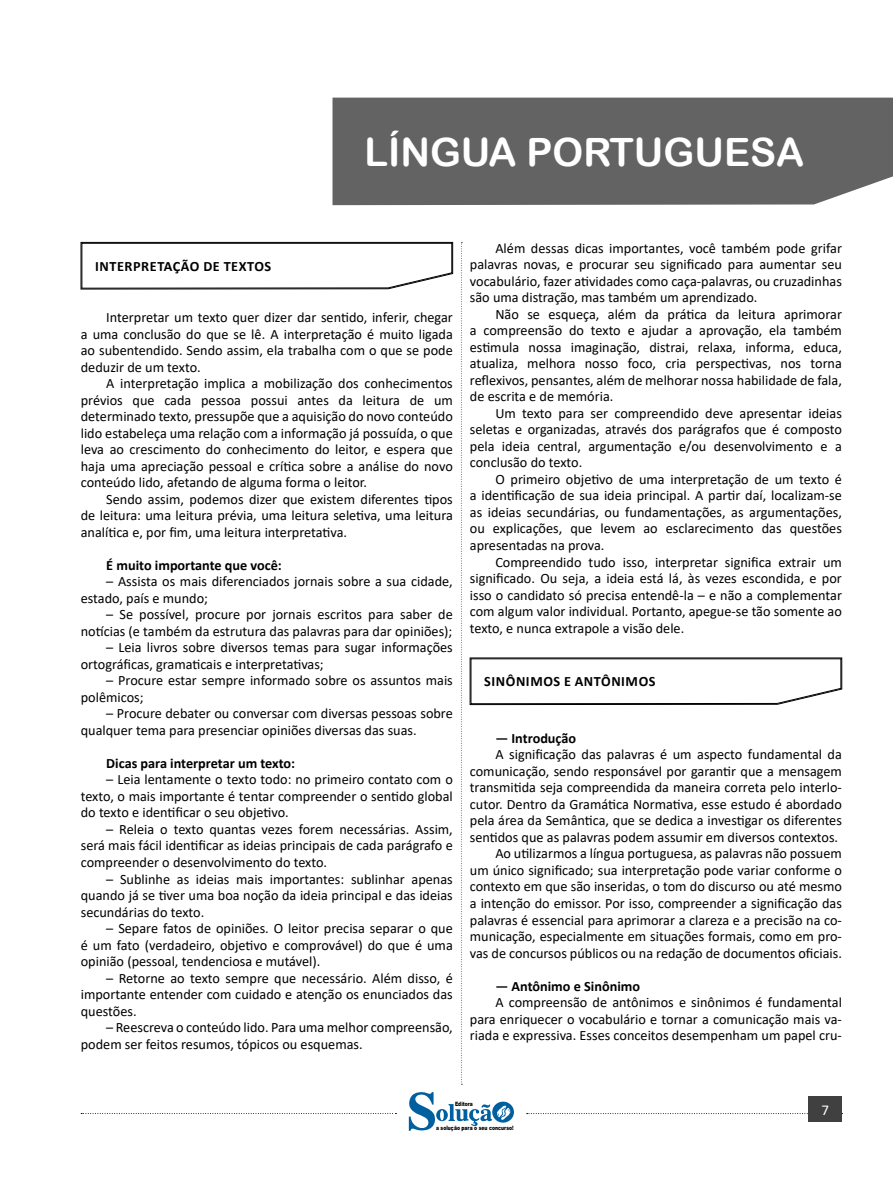
<style>
.page{position:relative;width:893px;height:1191px;background:#fff}
.page>*{position:absolute;margin:0;border:0;box-sizing:border-box;transform-origin:0 0}
.TÍTULO_DE_MATÉRIA{font:39px "Arial Rounded MT Bold";color:#fff}
.t1{font:15px "Calibri";color:#fff}
.TEXTO_BASE{font:14.25px/16.5px "Calibri";color:#000;text-align:justify}
.texto_base{font:14.25px/16.5px "Calibri";color:#000;text-align:justify}
.CAIXINHAS{font:700 14.25px "Calibri";color:#000}
.CAIXINHAS-2{font:700 14.25px "Calibri";letter-spacing:.04em;color:#000}
.TOPICOS{font:700 14.25px "Calibri";color:#000}
.t2{font:900 6px "Arial";color:#000;scale:.76 1}
</style>
<div class="page">
<svg style="left:461px;top:242px;width:1px;height:843px"></svg>
<svg style="left:409px;top:1092px;width:105px;height:39px"></svg>
<div style="left:332px;top:98px;width:561px;height:107px;background:#646363"></div>
<svg style="left:527px;top:1113px;width:316px;height:1px"></svg>
<svg style="left:81px;top:1113px;width:315px;height:1px"></svg>
<div style="left:809px;top:1096px;width:33px;height:26px;background:#404040"></div>
<svg style="left:81px;top:242px;width:372px;height:47px"></svg>
<svg style="left:470px;top:657px;width:372px;height:48px"></svg>
<p class="TÍTULO_DE_MATÉRIA" style="left:365px;top:129px;width:441px">LÍNGUA PORTUGUESA</p>
<p class="CAIXINHAS-2" style="left:95px;top:256px;width:178px">INTERPRETAÇÃO DE TEXTOS</p>
<p class="TEXTO_BASE" style="left:81px;top:309px;width:374px;text-indent:26px">Interpretar um texto quer dizer dar sentido, inferir, chegar a uma conclusão do que se lê. A interpretação é muito ligada ao subentendido. Sendo assim, ela trabalha com o que se pode deduzir de um texto.</p>
<p class="TEXTO_BASE" style="left:81px;top:375px;width:374px;text-indent:26px">A interpretação implica a mobilização dos conhecimentos prévios que cada pessoa possui antes da leitura de um determinado texto, pressupõe que a aquisição do novo conteúdo lido estabeleça uma relação com a informação já possuída, o que leva ao crescimento do conhecimento do leitor, e espera que haja uma apreciação pessoal e crítica sobre a análise do novo conteúdo lido, afetando de alguma forma o leitor.</p>
<p class="TEXTO_BASE" style="left:81px;top:490px;width:374px;text-indent:26px">Sendo assim, podemos dizer que existem diferentes tipos de leitura: uma leitura prévia, uma leitura seletiva, uma leitura analítica e, por fim, uma leitura interpretativa.</p>
<p class="CAIXINHAS" style="left:106px;top:555px;width:177px">É muito importante que você:</p>
<p class="TEXTO_BASE" style="left:81px;top:573px;width:374px;text-indent:26px">– Assista os mais diferenciados jornais sobre a sua cidade, estado, país e mundo;</p>
<p class="TEXTO_BASE" style="left:81px;top:606px;width:374px;text-align:right">– Se possível, procure por jornais escritos para saber de notícias (e também da estrutura das palavras para dar opiniões);</p>
<p class="TEXTO_BASE" style="left:81px;top:639px;width:374px;text-indent:26px">– Leia livros sobre diversos temas para sugar informações ortográficas, gramaticais e interpretativas;</p>
<p class="TEXTO_BASE" style="left:81px;top:672px;width:374px;text-indent:26px">– Procure estar sempre informado sobre os assuntos mais polêmicos;</p>
<p class="TEXTO_BASE" style="left:81px;top:705px;width:374px;text-indent:26px">– Procure debater ou conversar com diversas pessoas sobre qualquer tema para presenciar opiniões diversas das suas.</p>
<p class="CAIXINHAS" style="left:106px;top:753px;width:190px">Dicas para interpretar um texto:</p>
<p class="TEXTO_BASE" style="left:81px;top:771px;width:374px;text-indent:26px">– Leia lentamente o texto todo: no primeiro contato com o texto, o mais importante é tentar compreender o sentido global do texto e identificar o seu objetivo.</p>
<p class="TEXTO_BASE" style="left:81px;top:820px;width:374px;text-indent:26px">– Releia o texto quantas vezes forem necessárias. Assim, será mais fácil identificar as ideias principais de cada parágrafo e compreender o desenvolvimento do texto.</p>
<p class="TEXTO_BASE" style="left:81px;top:870px;width:374px;text-indent:26px">– Sublinhe as ideias mais importantes: sublinhar apenas quando já se tiver uma boa noção da ideia principal e das ideias secundárias do texto.</p>
<p class="TEXTO_BASE" style="left:81px;top:919px;width:374px;text-indent:26px">– Separe fatos de opiniões. O leitor precisa separar o que é um fato (verdadeiro, objetivo e comprovável) do que é uma opinião (pessoal, tendenciosa e mutável).</p>
<p class="TEXTO_BASE" style="left:81px;top:969px;width:374px;text-indent:26px">– Retorne ao texto sempre que necessário. Além disso, é importante entender com cuidado e atenção os enunciados das questões.</p>
<p class="TEXTO_BASE" style="left:81px;top:1018px;width:374px;text-indent:26px">– Reescreva o conteúdo lido. Para uma melhor compreensão, podem ser feitos resumos, tópicos ou esquemas.</p>
<p class="TEXTO_BASE" style="left:470px;top:239px;width:374px;text-indent:26px">Além dessas dicas importantes, você também pode grifar palavras novas, e procurar seu significado para aumentar seu vocabulário, fazer atividades como caça-palavras, ou cruzadinhas são uma distração, mas também um aprendizado.</p>
<p class="TEXTO_BASE" style="left:470px;top:305px;width:374px;text-indent:26px">Não se esqueça, além da prática da leitura aprimorar a compreensão do texto e ajudar a aprovação, ela também estimula nossa imaginação, distrai, relaxa, informa, educa, atualiza, melhora nosso foco, cria perspectivas, nos torna reflexivos, pensantes, além de melhorar nossa habilidade de fala, de escrita e de memória.</p>
<p class="texto_base" style="left:470px;top:404px;width:374px;text-indent:26px">Um texto para ser compreendido deve apresentar ideias seletas e organizadas, através dos parágrafos que é composto pela ideia central, argumentação e/ou desenvolvimento e a conclusão do texto.</p>
<p class="TEXTO_BASE" style="left:470px;top:470px;width:374px;text-indent:26px">O primeiro objetivo de uma interpretação de um texto é a identificação de sua ideia principal. A partir daí, localizam-se as ideias secundárias, ou fundamentações, as argumentações, ou explicações, que levem ao esclarecimento das questões apresentadas na prova.</p>
<p class="TEXTO_BASE" style="left:470px;top:553px;width:374px;text-indent:26px">Compreendido tudo isso, interpretar significa extrair um significado. Ou seja, a ideia está lá, às vezes escondida, e por isso o candidato só precisa entendê-la – e não a complementar com algum valor individual. Portanto, apegue-se tão somente ao texto, e nunca extrapole a visão dele.</p>
<p class="CAIXINHAS-2" style="left:484px;top:671px;width:173px">SINÔNIMOS E ANTÔNIMOS</p>
<p class="TOPICOS" style="left:495px;top:728px;width:82px">— Introdução</p>
<p class="TEXTO_BASE" style="left:470px;top:746px;width:374px;text-indent:26px">A significação das palavras é um aspecto fundamental da comunicação, sendo responsável por garantir que a mensagem transmitida seja compreendida da maneira correta pelo interlo&shy;cutor. Dentro da Gramática Normativa, esse estudo é abordado pela área da Semântica, que se dedica a investigar os diferentes sentidos que as palavras podem assumir em diversos contextos.</p>
<p class="TEXTO_BASE" style="left:470px;top:845px;width:374px;text-indent:26px">Ao utilizarmos a língua portuguesa, as palavras não possuem um único significado; sua interpretação pode variar conforme o contexto em que são inseridas, o tom do discurso ou até mesmo a intenção do emissor. Por isso, compreender a significação das palavras é essencial para aprimorar a clareza e a precisão na co&shy;municação, especialmente em situações formais, como em pro&shy;vas de concursos públicos ou na redação de documentos oficiais.</p>
<p class="TOPICOS" style="left:495px;top:975px;width:146px">— Antônimo e Sinônimo</p>
<p class="TEXTO_BASE" style="left:470px;top:993px;width:374px;text-indent:26px">A compreensão de antônimos e sinônimos é fundamental para enriquecer o vocabulário e tornar a comunicação mais va&shy;riada e expressiva. Esses conceitos desempenham um papel cru-</p>
<p class="t2" style="left:455px;top:1099px;width:25px">Editora</p>
<p class="t2" style="left:436px;top:1123px;width:103px">a solução para o seu concurso!</p>
<p class="t1" style="left:821px;top:1099px;width:9px">7</p>
</div>
